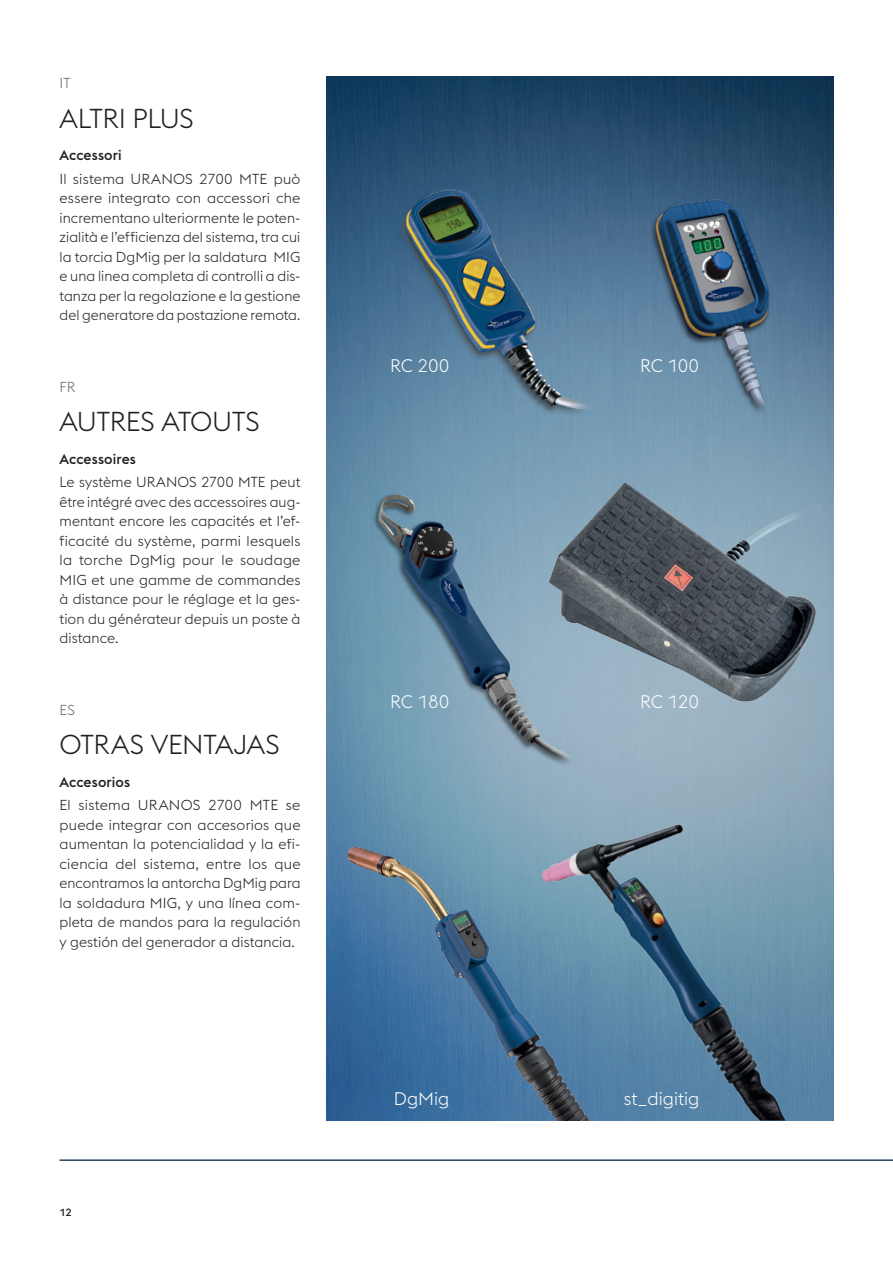
<style>
.page{position:relative;width:893px;height:1263px;background:#fff}
.page>*{position:absolute;margin:0;border:0;box-sizing:border-box;transform-origin:0 0}
.HL-2_single_column{font:300 27px "voestalpine";letter-spacing:-.01em;color:#231f20}
.t1{font:300 18px "voestalpine";color:#fff}
.Copy_9_5_13_DE{font:300 14.25px/19.5px "voestalpine";letter-spacing:.005em;color:#231f20;text-align:justify}
.Copy_9_5_13_FR{font:300 14.25px/19.5px "voestalpine";letter-spacing:.005em;color:#231f20;text-align:justify}
.Copy_9_5_13_ES{font:300 14.25px/19.5px "voestalpine";letter-spacing:.01em;color:#231f20;text-align:justify}
.Copy_9_5_13_DE-2{font:500 14.25px "voestalpine";letter-spacing:.005em;color:#231f20}
.Language_single_colu{font:300 14.25px "voestalpine";color:#6c6d70}
.t2{font:500 10.5px "voestalpine";color:#231f20}
</style>
<div class="page">
<hr style="left:60px;top:1159px;width:833px;height:2px;background:#284264">
<img style="left:326px;top:77px;width:507px;height:1043px">
<img style="left:342px;top:841px;width:162px;height:279px">
<img style="left:504px;top:762px;width:325px;height:358px">
<img style="left:648px;top:197px;width:131px;height:222px">
<img style="left:542px;top:476px;width:278px;height:232px">
<img style="left:356px;top:485px;width:247px;height:299px">
<img style="left:393px;top:177px;width:229px;height:250px">
<p class="Language_single_colu" style="left:60px;top:75px;width:12px">IT</p>
<p class="HL-2_single_column" style="left:60px;top:103px;width:136px">ALTRI PLUS</p>
<p class="Copy_9_5_13_DE-2" style="left:60px;top:146px;width:64px">Accessori</p>
<p class="Copy_9_5_13_DE" style="left:60px;top:169px;width:242px">Il sistema URANOS 2700 MTE può essere integrato con accessori che incrementano ulteriormente le poten&shy;zialità e l’efficienza del sistema, tra cui la torcia DgMig per la saldatura MIG e una linea completa di controlli a dis&shy;tanza per la regolazione e la gestione del generatore da postazione remota.</p>
<p class="Language_single_colu" style="left:60px;top:378px;width:17px">FR</p>
<p class="HL-2_single_column" style="left:60px;top:406px;width:202px">AUTRES ATOUTS</p>
<p class="Copy_9_5_13_DE-2" style="left:60px;top:450px;width:78px">Accessoires</p>
<p class="Copy_9_5_13_FR" style="left:60px;top:473px;width:242px">Le système URANOS 2700 MTE peut être intégré avec des accessoires aug&shy;mentant encore les capacités et l’ef&shy;ficacité du système, parmi lesquels la torche DgMig pour le soudage MIG et une gamme de commandes à distance pour le réglage et la ges&shy;tion du générateur depuis un poste à distance.</p>
<p class="Language_single_colu" style="left:60px;top:701px;width:17px">ES</p>
<p class="HL-2_single_column" style="left:60px;top:729px;width:222px">OTRAS VENTAJAS</p>
<p class="Copy_9_5_13_DE-2" style="left:60px;top:773px;width:72px">Accesorios</p>
<p class="Copy_9_5_13_ES" style="left:60px;top:796px;width:242px">El sistema URANOS 2700 MTE se puede integrar con accesorios que aumentan la potencialidad y la efi&shy;ciencia del sistema, entre los que encontramos la antorcha DgMig para la soldadura MIG, y una línea com&shy;pleta de mandos para la regulación y gestión del generador a distancia.</p>
<p class="t2" style="left:60px;top:1206px;width:14px">12</p>
<p class="t1" style="left:390px;top:355px;width:61px">RC 200</p>
<p class="t1" style="left:640px;top:355px;width:61px">RC 100</p>
<p class="t1" style="left:390px;top:692px;width:61px">RC 180</p>
<p class="t1" style="left:640px;top:692px;width:61px">RC 120</p>
<p class="t1" style="left:394px;top:1088px;width:57px">DgMig</p>
<p class="t1" style="left:624px;top:1088px;width:77px">st_digitig</p>
</div>
